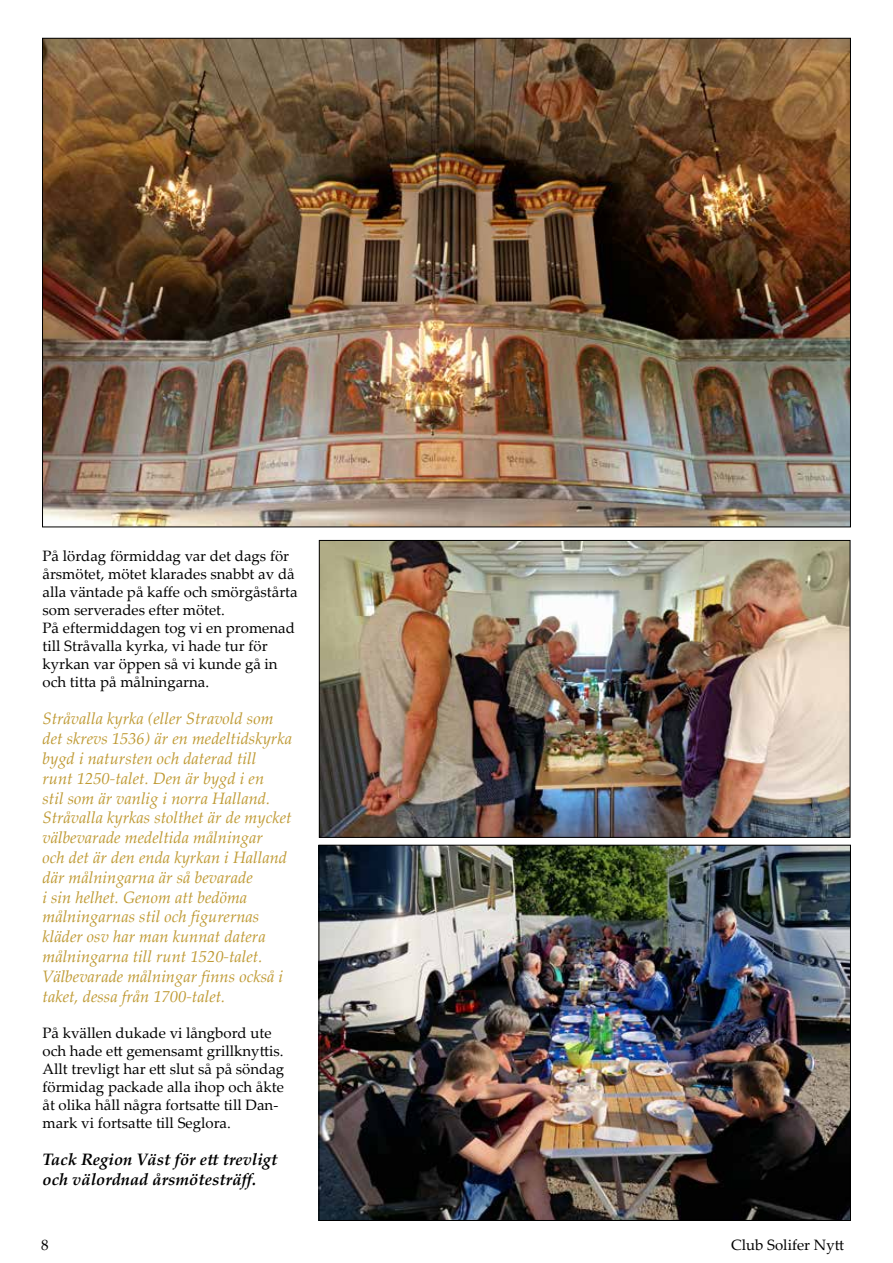
<style>
.page{position:relative;width:893px;height:1263px;background:#fff}
.page>*{position:absolute;margin:0;border:0;box-sizing:border-box;transform-origin:0 0}
.t1{font:italic 16.5px/19.8px "Palatino Linotype";color:#bf9a34}
.t2{font:italic 700 16.5px/19.8px "Palatino Linotype";color:#000}
.t3{font:15px/18px "Palatino Linotype";color:#000}
</style>
<div class="page">
<img style="left:44px;top:40px;width:805px;height:485px">
<img style="left:321px;top:542px;width:527px;height:294px">
<div style="left:319px;top:540px;width:531px;height:298px;border:1px solid #000"></div>
<img style="left:321px;top:847px;width:528px;height:372px">
<p class="t3" style="left:43px;top:546px;width:257px">På lördag förmiddag var det dags för årsmötet, mötet klarades snabbt av då alla väntade på kaffe och smörgåstårta som serverades efter mötet.<br>På eftermiddagen tog vi en promenad till Stråvalla kyrka, vi hade tur för kyrkan var öppen så vi kunde gå in och titta på målningarna.</p>
<p class="t1" style="left:43px;top:708px;width:251px">Stråvalla kyrka (eller Stravold som det skrevs 1536) är en medeltidskyrka bygd i natursten och daterad till<br>runt 1250-talet. Den är bygd i en<br>stil som är vanlig i norra Halland.<br>Stråvalla kyrkas stolthet är de mycket välbevarade medeltida målningar<br>och det är den enda kyrkan i Halland där målningarna är så bevarade<br>i sin helhet. Genom att bedöma målningarnas stil och figurernas kläder osv har man kunnat datera målningarna till runt 1520-talet.<br>Välbevarade målningar finns också i taket, dessa från 1700-talet.</p>
<p class="t3" style="left:43px;top:1023px;width:243px">På kvällen dukade vi långbord ute och hade ett gemensamt grillknyttis.<br>Allt trevligt har ett slut så på söndag förmidag packade alla ihop och åkte åt olika håll några fortsatte till Dan&shy;mark vi fortsatte till Seglora.</p>
<p class="t2" style="left:43px;top:1149px;width:236px">Tack Region Väst för ett trevligt och välordnad årsmötesträff.</p>
<p class="t3" style="left:41px;top:1235px;width:9px">8</p>
<p class="t3" style="left:731px;top:1235px;width:114px">Club Solifer Nytt</p>
</div>
